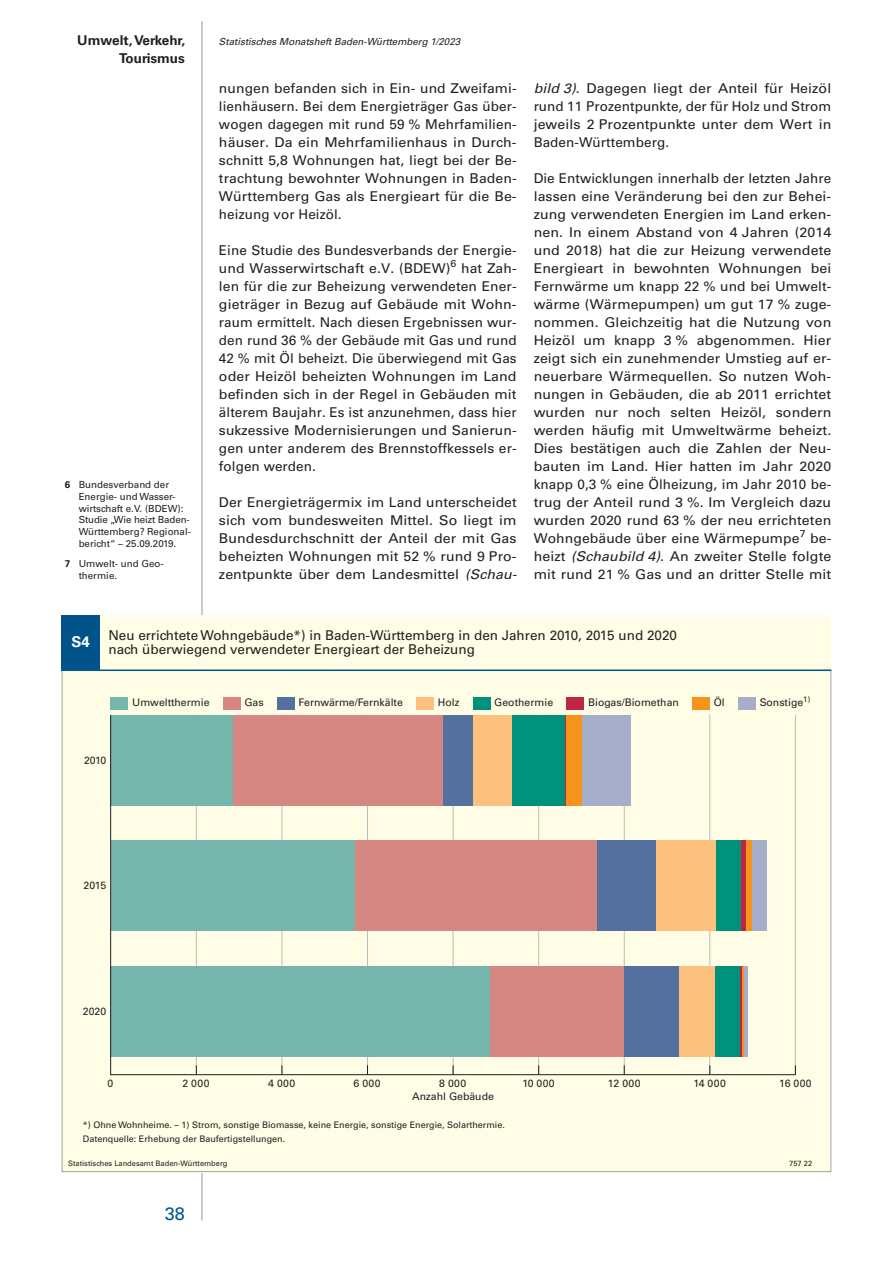
<style>
.page{position:relative;width:893px;height:1263px;background:#fff}
.page>*{position:absolute;margin:0;border:0;box-sizing:border-box;transform-origin:0 0}
.t1{font:18px "Univers";color:#01548a}
.t2{font:700 15px "Univers";color:#fff}
.Fließtext{font:13.5px/18px "Univers";letter-spacing:.005em;color:#231f20;text-align:justify}
.Fließtext-2{font:13.5px/18px "Univers";letter-spacing:.005em;color:#231f20;text-align:justify;scale:1.05 1}
.t3{font:700 13.5px "Univers";color:#231f20}
.t4{font:10.5px/12.8px "Univers";color:#231f20;text-align:center}
.t5{font:9.75px/11.7px "Univers";color:#231f20}
.t6{font:italic 9.75px "Univers";color:#231f20}
.t7{font:9px/13.5px "Univers";color:#231f20}
.t8{font:7.8px "Univers";color:#231f20}
.t9{font:7.5px "Univers";color:#231f20}
.s1{font-weight:700}
.s2{font-style:italic}
</style>
<div class="page">
<hr style="left:202px;top:21px;width:1px;height:1199px;background:#939598">
<div style="left:62px;top:615px;width:769px;height:557px;background:#fffde5"></div>
<div style="left:62px;top:615px;width:38px;height:55px;background:#01548a"></div>
<svg style="left:62px;top:671px;width:769px;height:501px"></svg>
<hr style="left:196px;top:715px;width:1px;height:360px;background:#bcbdc0">
<hr style="left:282px;top:715px;width:1px;height:360px;background:#bcbdc0">
<hr style="left:367px;top:715px;width:1px;height:360px;background:#bcbdc0">
<hr style="left:453px;top:715px;width:1px;height:360px;background:#bcbdc0">
<hr style="left:538px;top:715px;width:1px;height:360px;background:#bcbdc0">
<hr style="left:624px;top:715px;width:1px;height:360px;background:#bcbdc0">
<hr style="left:710px;top:715px;width:1px;height:360px;background:#bcbdc0">
<hr style="left:795px;top:715px;width:1px;height:360px;background:#bcbdc0">
<div style="left:738px;top:697px;width:17px;height:12px;background:#a6aec9"></div>
<div style="left:692px;top:697px;width:17px;height:12px;background:#f7931d"></div>
<div style="left:567px;top:697px;width:17px;height:12px;background:#bf2645"></div>
<div style="left:473px;top:697px;width:17px;height:12px;background:#00917b"></div>
<div style="left:417px;top:697px;width:17px;height:12px;background:#fcc07f"></div>
<div style="left:277px;top:697px;width:17px;height:12px;background:#54709e"></div>
<div style="left:223px;top:697px;width:17px;height:12px;background:#d78783"></div>
<div style="left:111px;top:697px;width:17px;height:12px;background:#75b6ac"></div>
<hr style="left:111px;top:1074px;width:684px;height:1px;background:#231f20">
<div style="left:582px;top:715px;width:49px;height:90px;background:#a6aec9"></div>
<div style="left:566px;top:715px;width:16px;height:90px;background:#f7931d"></div>
<hr style="left:564px;top:715px;width:2px;height:90px;background:#bf2645">
<div style="left:512px;top:715px;width:52px;height:90px;background:#00917b"></div>
<div style="left:473px;top:715px;width:39px;height:90px;background:#fcc07f"></div>
<div style="left:442px;top:715px;width:31px;height:90px;background:#54709e"></div>
<div style="left:233px;top:715px;width:209px;height:90px;background:#d78783"></div>
<div style="left:111px;top:715px;width:122px;height:90px;background:#75b6ac"></div>
<div style="left:751px;top:840px;width:16px;height:91px;background:#a6aec9"></div>
<div style="left:745px;top:840px;width:6px;height:91px;background:#f7931d"></div>
<hr style="left:741px;top:840px;width:4px;height:91px;background:#bf2645">
<div style="left:716px;top:840px;width:25px;height:91px;background:#00917b"></div>
<div style="left:655px;top:840px;width:61px;height:91px;background:#fcc07f"></div>
<div style="left:597px;top:840px;width:58px;height:91px;background:#54709e"></div>
<div style="left:355px;top:840px;width:242px;height:91px;background:#d78783"></div>
<div style="left:111px;top:840px;width:244px;height:91px;background:#75b6ac"></div>
<hr style="left:744px;top:966px;width:4px;height:91px;background:#a6aec9">
<hr style="left:742px;top:966px;width:2px;height:91px;background:#f7931d">
<hr style="left:739px;top:966px;width:3px;height:91px;background:#bf2645">
<div style="left:715px;top:966px;width:24px;height:91px;background:#00917b"></div>
<div style="left:678px;top:966px;width:37px;height:91px;background:#fcc07f"></div>
<div style="left:624px;top:966px;width:54px;height:91px;background:#54709e"></div>
<div style="left:490px;top:966px;width:134px;height:91px;background:#d78783"></div>
<div style="left:111px;top:966px;width:379px;height:91px;background:#75b6ac"></div>
<hr style="left:110px;top:715px;width:1px;height:360px;background:#231f20">
<hr style="left:62px;top:669px;width:769px;height:2px;background:#01548a">
<p class="t3" style="left:77px;top:32px;width:110px">Umwelt, Verkehr,</p>
<p class="t6" style="left:219px;top:35px;width:243px">Statistisches Monatsheft Baden-Württemberg 1/2023</p>
<p class="t3" style="left:119px;top:50px;width:67px">Tourismus</p>
<p class="t5" style="left:79px;top:479px;width:114px;text-indent:-14px"><span class="s1">6</span> Bundesverband der<br>Energie- und Wasser&shy;wirtschaft e.V. (BDEW):<br>Studie „Wie heizt Baden-<br>Württemberg? Regional&shy;bericht“ – 25.09.2019.</p>
<p class="t5" style="left:79px;top:558px;width:87px;text-indent:-14px"><span class="s1">7</span> Umwelt- und Geo&shy;thermie.</p>
<p class="Fließtext" style="left:219px;top:79px;width:299px">nungen befanden sich in Ein- und Zweifami&shy;lienhäusern. Bei dem Energieträger Gas über&shy;wogen dagegen mit rund 59 % Mehrfamilien&shy;häuser. Da ein Mehrfamilienhaus in Durch&shy;schnitt 5,8 Wohnungen hat, liegt bei der Be&shy;trachtung bewohnter Wohnungen in Baden-Württemberg Gas als Energieart für die Be&shy;heizung vor Heizöl.</p>
<p class="Fließtext" style="left:219px;top:241px;width:299px">Eine Studie des Bundesverbands der Energie&shy;und Wasserwirtschaft e.V. (BDEW)<sup>6</sup> hat Zah&shy;len für die zur Beheizung verwendeten Ener&shy;gieträger in Bezug auf Gebäude mit Wohn&shy;raum ermittelt. Nach diesen Ergebnissen wur&shy;den rund 36 % der Gebäude mit Gas und rund 42 % mit Öl beheizt. Die überwiegend mit Gas oder Heizöl beheizten Wohnungen im Land befinden sich in der Regel in Gebäuden mit älterem Baujahr. Es ist anzunehmen, dass hier sukzessive Modernisierungen und Sanierun&shy;gen unter anderem des Brennstoffkessels er&shy;folgen werden.</p>
<p class="Fließtext" style="left:219px;top:493px;width:299px">Der Energieträgermix im Land unterscheidet sich vom bundesweiten Mittel. So liegt im Bundesdurchschnitt der Anteil der mit Gas beheizten Wohnungen mit 52 % rund 9 Pro&shy;zentpunkte über dem Landesmittel <span class="s2">(Schau-</span></p>
<p class="Fließtext-2" style="left:534px;top:79px;width:285px"><span class="s2">bild 3)</span>. Dagegen liegt der Anteil für Heizöl rund 11 Prozentpunkte, der für Holz und Strom jeweils 2 Prozentpunkte unter dem Wert in Baden-Württemberg.</p>
<p class="Fließtext" style="left:534px;top:169px;width:299px">Die Entwicklungen innerhalb der letzten Jahre lassen eine Veränderung bei den zur Behei&shy;zung verwendeten Energien im Land erken&shy;nen. In einem Abstand von 4 Jahren (2014 und 2018) hat die zur Heizung verwendete Energieart in bewohnten Wohnungen bei Fernwärme um knapp 22 % und bei Umwelt&shy;wärme (Wärmepumpen) um gut 17 % zuge&shy;nommen. Gleichzeitig hat die Nutzung von Heizöl um knapp 3 % abgenommen. Hier zeigt sich ein zunehmender Umstieg auf er&shy;neuerbare Wärmequellen. So nutzen Woh&shy;nungen in Gebäuden, die ab 2011 errichtet wurden nur noch selten Heizöl, sondern werden häufig mit Umweltwärme beheizt.<br>Dies bestätigen auch die Zahlen der Neu&shy;bauten im Land. Hier hatten im Jahr 2020 knapp 0,3 % eine Ölheizung, im Jahr 2010 be&shy;trug der Anteil rund 3 %. Im Vergleich dazu wurden 2020 rund 63 % der neu errichteten Wohngebäude über eine Wärmepumpe<sup>7</sup> be&shy;heizt <span class="s2">(Schaubild 4)</span>. An zweiter Stelle folgte mit rund 21 % Gas und an dritter Stelle mit</p>
<p class="t2" style="left:72px;top:633px;width:20px">S4</p>
<p class="Fließtext" style="left:108px;top:628px;width:570px;line-height:14.2px">Neu errichtete Wohngebäude*) in Baden-Württemberg in den Jahren 2010, 2015 und 2020 nach überwiegend verwendeter Energieart der Beheizung</p>
<p class="t4" style="left:132px;top:696px;width:79px">Umweltthermie</p>
<p class="t4" style="left:244px;top:696px;width:21px">Gas</p>
<p class="t4" style="left:299px;top:696px;width:106px">Fernwärme/Fernkälte</p>
<p class="t4" style="left:438px;top:696px;width:23px">Holz</p>
<p class="t4" style="left:494px;top:696px;width:60px">Geothermie</p>
<p class="t4" style="left:588px;top:696px;width:92px">Biogas/Biomethan</p>
<p class="t4" style="left:84px;top:753px;width:24px">2010</p>
<p class="t4" style="left:714px;top:696px;width:13px">Öl</p>
<p class="t8" style="left:803px;top:695px;width:9px">1)</p>
<p class="t4" style="left:760px;top:696px;width:45px">Sonstige</p>
<p class="t4" style="left:84px;top:879px;width:24px">2015</p>
<p class="t4" style="left:83px;top:1005px;width:25px">2020</p>
<p class="t4" style="left:107px;top:1077px;width:7px">0</p>
<p class="t4" style="left:183px;top:1077px;width:29px">2 000</p>
<p class="t4" style="left:268px;top:1077px;width:29px">4 000</p>
<p class="t4" style="left:354px;top:1077px;width:29px">6 000</p>
<p class="t4" style="left:412px;top:1077px;width:83px">8 000<br>Anzahl Gebäude</p>
<p class="t4" style="left:522px;top:1077px;width:34px">10 000</p>
<p class="t4" style="left:608px;top:1077px;width:34px">12 000</p>
<p class="t4" style="left:693px;top:1077px;width:34px">14 000</p>
<p class="t4" style="left:779px;top:1077px;width:34px">16 000</p>
<p class="t7" style="left:83px;top:1118px;width:423px">*) Ohne Wohnheime. – 1) Strom, sonstige Biomasse, keine Energie, sonstige Energie, Solarthermie.<br>Datenquelle: Erhebung der Baufertigstellungen.</p>
<p class="t9" style="left:68px;top:1158px;width:161px">Statistisches Landesamt Baden-Württemberg</p>
<p class="t9" style="left:789px;top:1158px;width:24px">757 22</p>
<h1 class="t1" style="left:165px;top:1203px;width:22px">38</h1>
</div>
